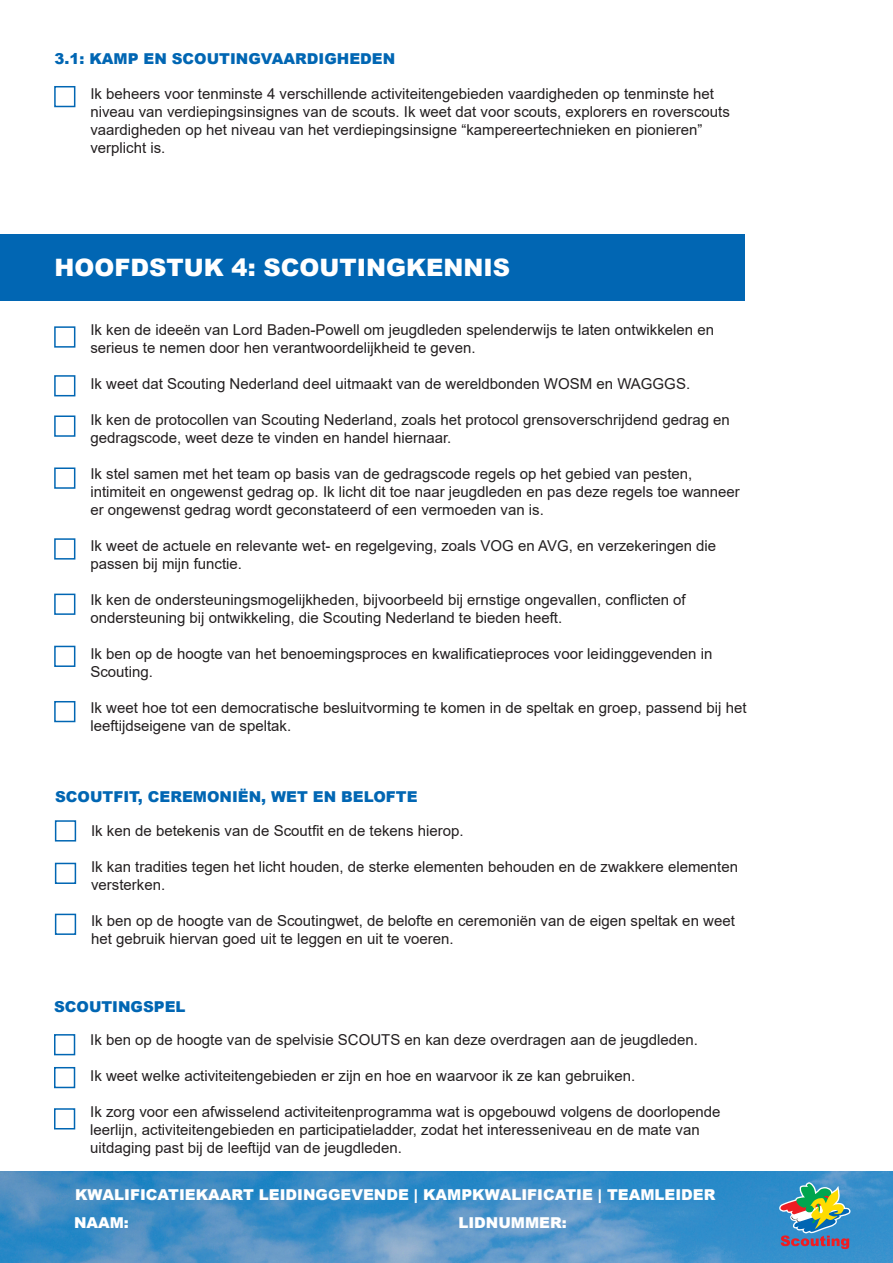
<style>
.page{position:relative;width:893px;height:1263px;background:#fff}
.page>*{position:absolute;margin:0;border:0;box-sizing:border-box;transform-origin:0 0}
.t1{font:900 24px "Arial";color:#fff}
.t2{font:15px/18px "Arial";color:#231f20}
.t3{font:900 15px/27.6px "Arial";color:#fff}
.t4{font:900 15px "Arial";color:#0166b3}
</style>
<div class="page">
<img style="left:0;top:1171px;width:892px;height:92px">
<svg style="left:779px;top:1182px;width:71px;height:67px"></svg>
<div style="left:54px;top:86px;width:21px;height:21px;border:2px solid #0166b3"></div>
<div style="left:0;top:234px;width:744px;height:67px;background:#0166b3"></div>
<div style="left:54px;top:326px;width:21px;height:22px;border:2px solid #0166b3"></div>
<div style="left:54px;top:375px;width:21px;height:21px;border:2px solid #0166b3"></div>
<div style="left:54px;top:415px;width:21px;height:22px;border:2px solid #0166b3"></div>
<div style="left:54px;top:467px;width:21px;height:22px;border:2px solid #0166b3"></div>
<div style="left:54px;top:538px;width:21px;height:22px;border:2px solid #0166b3"></div>
<div style="left:54px;top:594px;width:21px;height:21px;border:2px solid #0166b3"></div>
<div style="left:54px;top:646px;width:21px;height:21px;border:2px solid #0166b3"></div>
<div style="left:54px;top:701px;width:21px;height:21px;border:2px solid #0166b3"></div>
<div style="left:55px;top:820px;width:21px;height:21px;border:2px solid #0166b3"></div>
<div style="left:55px;top:863px;width:21px;height:21px;border:2px solid #0166b3"></div>
<div style="left:55px;top:914px;width:21px;height:21px;border:2px solid #0166b3"></div>
<div style="left:54px;top:1034px;width:21px;height:21px;border:2px solid #0166b3"></div>
<div style="left:54px;top:1067px;width:21px;height:21px;border:2px solid #0166b3"></div>
<div style="left:54px;top:1108px;width:21px;height:21px;border:2px solid #0166b3"></div>
<p class="t4" style="left:54px;top:48px;width:342px">3.1: KAMP EN SCOUTINGVAARDIGHEDEN</p>
<p class="t2" style="left:90px;top:84px;width:641px">Ik beheers voor tenminste 4 verschillende activiteitengebieden vaardigheden op tenminste het niveau van verdiepingsinsignes van de scouts. Ik weet dat voor scouts, explorers en roverscouts vaardigheden op het niveau van het verdiepingsinsigne “kampereertechnieken en pionieren” verplicht is.</p>
<h1 class="t1" style="left:54px;top:250px;width:457px">HOOFDSTUK 4: SCOUTINGKENNIS</h1>
<p class="t2" style="left:90px;top:320px;width:625px">Ik ken de ideeën van Lord Baden-Powell om jeugdleden spelenderwijs te laten ontwikkelen en serieus te nemen door hen verantwoordelijkheid te geven.</p>
<p class="t2" style="left:90px;top:374px;width:601px">Ik weet dat Scouting Nederland deel uitmaakt van de wereldbonden WOSM en WAGGGS.</p>
<p class="t2" style="left:90px;top:410px;width:641px">Ik ken de protocollen van Scouting Nederland, zoals het protocol grensoverschrijdend gedrag en gedragscode, weet deze te vinden en handel hiernaar.</p>
<p class="t2" style="left:90px;top:464px;width:651px">Ik stel samen met het team op basis van de gedragscode regels op het gebied van pesten, intimiteit en ongewenst gedrag op. Ik licht dit toe naar jeugdleden en pas deze regels toe wanneer er ongewenst gedrag wordt geconstateerd of een vermoeden van is.</p>
<p class="t2" style="left:90px;top:536px;width:627px">Ik weet de actuele en relevante wet- en regelgeving, zoals VOG en AVG, en verzekeringen die passen bij mijn functie.</p>
<p class="t2" style="left:90px;top:590px;width:597px">Ik ken de ondersteuningsmogelijkheden, bijvoorbeeld bij ernstige ongevallen, conflicten of ondersteuning bij ontwikkeling, die Scouting Nederland te bieden heeft.</p>
<p class="t2" style="left:90px;top:644px;width:623px">Ik ben op de hoogte van het benoemingsproces en kwalificatieproces voor leidinggevenden in<br>Scouting.</p>
<p class="t2" style="left:90px;top:698px;width:658px">Ik weet hoe tot een democratische besluitvorming te komen in de speltak en groep, passend bij het leeftijdseigene van de speltak.</p>
<p class="t4" style="left:55px;top:785px;width:364px">SCOUTFIT, CEREMONIËN, WET EN BELOFTE</p>
<p class="t2" style="left:91px;top:822px;width:374px">Ik ken de betekenis van de Scoutfit en de tekens hierop.</p>
<p class="t2" style="left:91px;top:858px;width:649px">Ik kan tradities tegen het licht houden, de sterke elementen behouden en de zwakkere elementen versterken.</p>
<p class="t2" style="left:91px;top:912px;width:645px">Ik ben op de hoogte van de Scoutingwet, de belofte en ceremoniën van de eigen speltak en weet het gebruik hiervan goed uit te leggen en uit te voeren.</p>
<p class="t4" style="left:54px;top:996px;width:133px">SCOUTINGSPEL</p>
<p class="t2" style="left:90px;top:1030px;width:609px">Ik ben op de hoogte van de spelvisie SCOUTS en kan deze overdragen aan de jeugdleden.</p>
<p class="t2" style="left:90px;top:1066px;width:547px">Ik weet welke activiteitengebieden er zijn en hoe en waarvoor ik ze kan gebruiken.</p>
<p class="t2" style="left:90px;top:1102px;width:632px">Ik zorg voor een afwisselend activiteitenprogramma wat is opgebouwd volgens de doorlopende leerlijn, activiteitengebieden en participatieladder, zodat het interesseniveau en de mate van uitdaging past bij de leeftijd van de jeugdleden.</p>
<p class="t3" style="left:74px;top:1180px;width:643px">KWALIFICATIEKAART LEIDINGGEVENDE | KAMPKWALIFICATIE | TEAMLEIDER<br>NAAM:</p>
<p class="t3" style="left:458px;top:1208px;width:110px">LIDNUMMER:</p>
</div>
